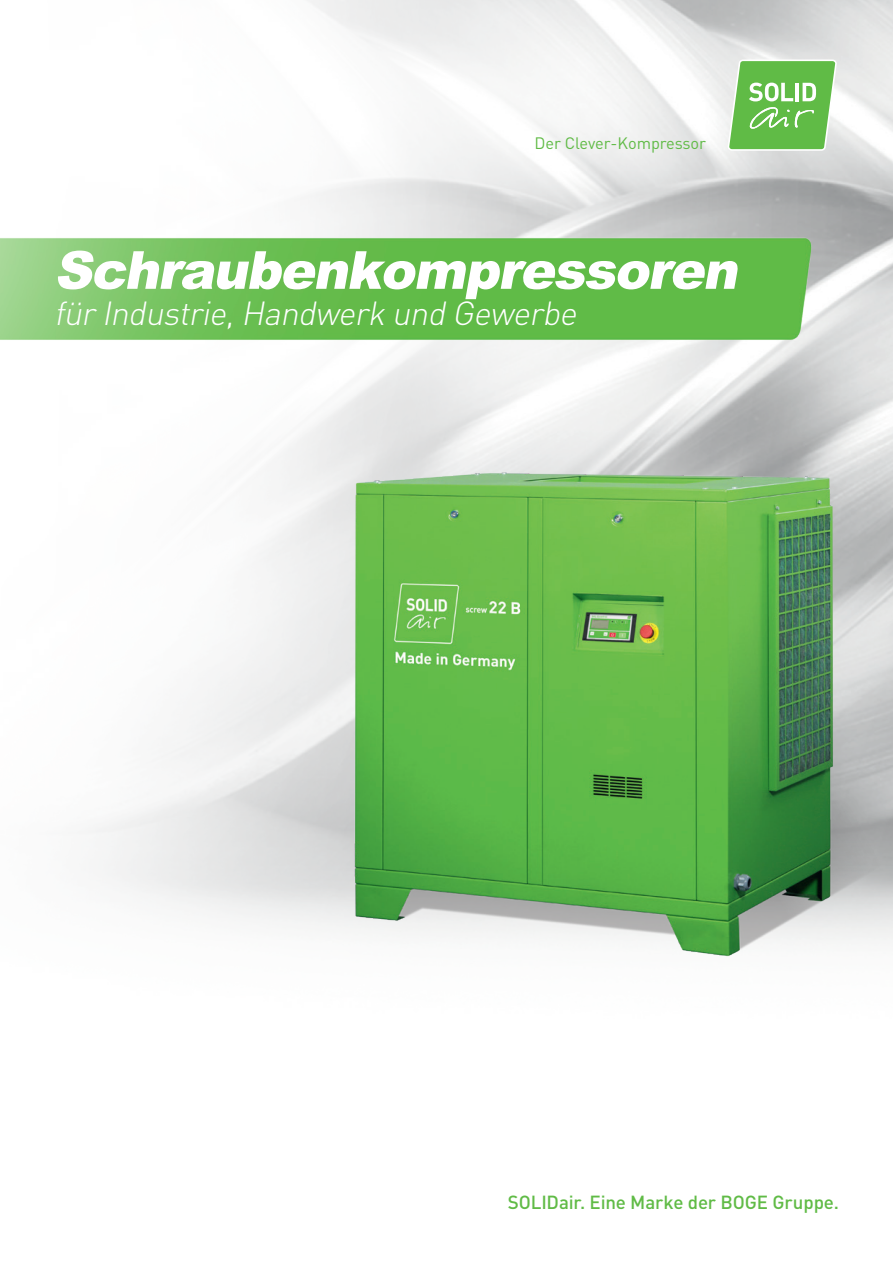
<style>
.page{position:relative;width:893px;height:1263px;background:#fff}
.page>*{position:absolute;margin:0;border:0;box-sizing:border-box;transform-origin:0 0}
.t1{font:italic 900 52.5px "Arial";color:#fff}
.t2{font:italic 300 33px "DINOT";color:#fff}
.t3{font:500 18.75px "DINOT";letter-spacing:-.01em;color:#60bb46}
.t4{font:16.35px "DINOT";letter-spacing:-.005em;color:#60bb46}
</style>
<div class="page">
<img style="left:0;top:151px;width:827px;height:317px">
<img style="left:296px;top:419px;width:597px;height:559px">
<svg style="left:727px;top:59px;width:111px;height:93px;background:#89cb76"></svg>
<p class="t4" style="left:534px;top:132px;width:173px">Der Clever-Kompressor</p>
<h1 class="t1" style="left:54px;top:232px;width:698px">Schraubenkompressoren</h1>
<h2 class="t2" style="left:54px;top:290px;width:531px">fürIndustrie,Handwerk und Gewerbe</h2>
<p class="t3" style="left:508px;top:1189px;width:333px">SOLIDair. Eine Marke der BOGE Gruppe.</p>
</div>
